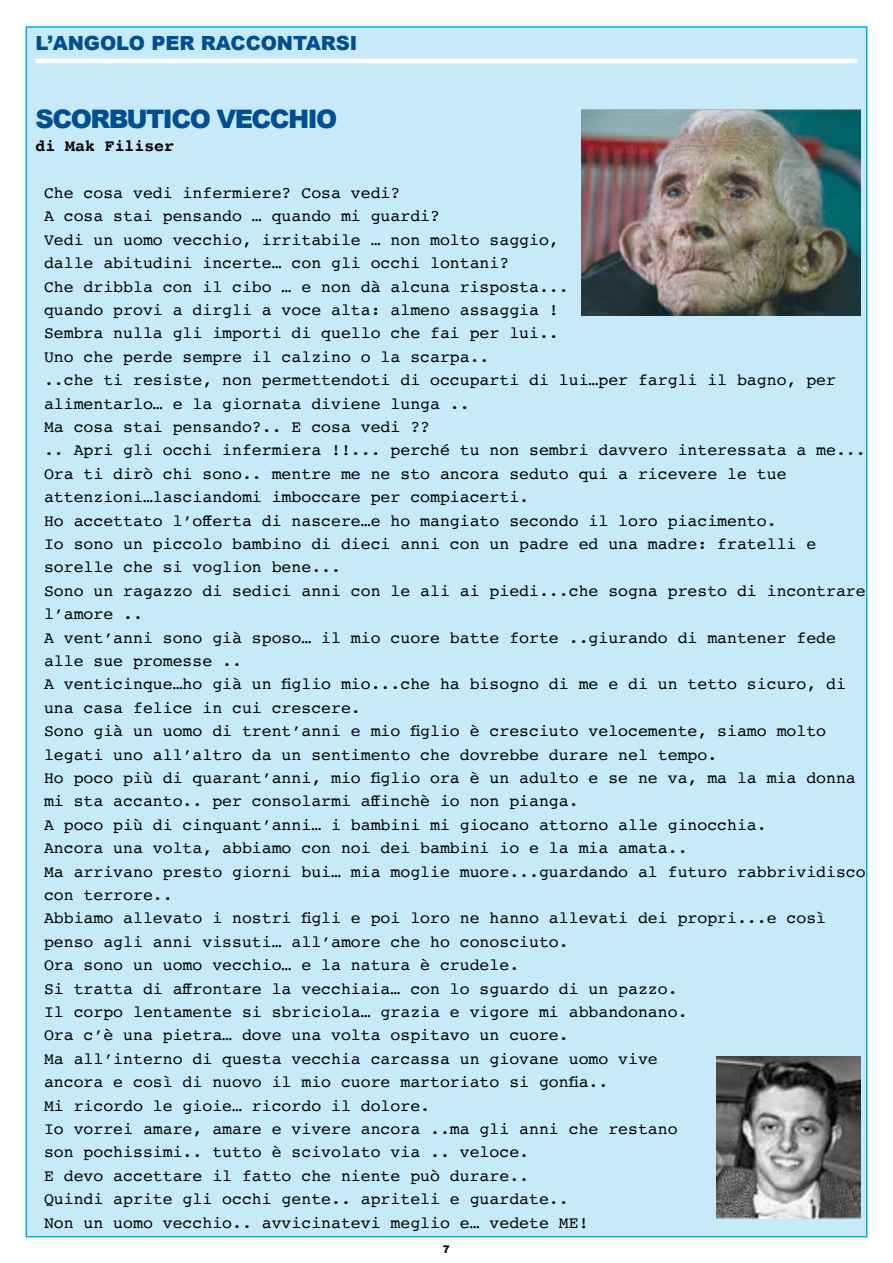
<style>
.page{position:relative;width:893px;height:1263px;background:#fff}
.page>*{position:absolute;margin:0;border:0;box-sizing:border-box;transform-origin:0 0}
.t1{font:900 25.5px "Arial";letter-spacing:-.06em;color:#004f91}
.t2{font:900 19.5px "Arial";letter-spacing:-.005em;color:#004f91}
.t3{font:16.5px/23.4px "Courier";color:#000}
.t4{font:700 16.5px "Courier";color:#000}
.t5{font:900 10.5px "Arial";color:#000}
</style>
<div class="page">
<div style="left:26px;top:27px;width:841px;height:1210px;background:#c7eafb"></div>
<hr style="left:36px;top:59px;width:821px;height:4px;background:#fff">
<img style="left:581px;top:109px;width:279px;height:206px">
<img style="left:716px;top:1056px;width:144px;height:162px">
<p class="t2" style="left:36px;top:29px;width:323px">L’ANGOLO PER RACCONTARSI</p>
<h1 class="t1" style="left:36px;top:100px;width:303px">SCORBUTICO VECCHIO</h1>
<p class="t4" style="left:36px;top:133px;width:140px">di Mak Filiser</p>
<p class="t3" style="left:44px;top:181px;width:823px">Che cosa vedi infermiere? Cosa vedi?<br>A cosa stai pensando … quando mi guardi?<br>Vedi un uomo vecchio, irritabile … non molto saggio,<br>dalle abitudini incerte… con gli occhi lontani?<br>Che dribbla con il cibo … e non dà alcuna risposta...<br>quando provi a dirgli a voce alta: almeno assaggia !<br>Sembra nulla gli importi di quello che fai per lui..<br>Uno che perde sempre il calzino o la scarpa..<br>..che ti resiste, non permettendoti di occuparti di lui…per fargli il bagno, per alimentarlo… e la giornata diviene lunga ..<br>Ma cosa stai pensando?.. E cosa vedi ??<br>.. Apri gli occhi infermiera !!... perché tu non sembri davvero interessata a me...<br>Ora ti dirò chi sono.. mentre me ne sto ancora seduto qui a ricevere le tue attenzioni…lasciandomi imboccare per compiacerti.<br>Ho accettato l’offerta di nascere…e ho mangiato secondo il loro piacimento.<br>Io sono un piccolo bambino di dieci anni con un padre ed una madre: fratelli e sorelle che si voglion bene...<br>Sono un ragazzo di sedici anni con le ali ai piedi...che sogna presto di incontrare l’amore ..<br>A vent’anni sono già sposo… il mio cuore batte forte ..giurando di mantener fede alle sue promesse ..<br>A venticinque…ho già un figlio mio...che ha bisogno di me e di un tetto sicuro, di una casa felice in cui crescere.<br>Sono già un uomo di trent’anni e mio figlio è cresciuto velocemente, siamo molto legati uno all’altro da un sentimento che dovrebbe durare nel tempo.<br>Ho poco più di quarant’anni, mio figlio ora è un adulto e se ne va, ma la mia donna mi sta accanto.. per consolarmi affinchè io non pianga.<br>A poco più di cinquant’anni… i bambini mi giocano attorno alle ginocchia.<br>Ancora una volta, abbiamo con noi dei bambini io e la mia amata..<br>Ma arrivano presto giorni bui… mia moglie muore...guardando al futuro rabbrividisco con terrore..<br>Abbiamo allevato i nostri figli e poi loro ne hanno allevati dei propri...e così penso agli anni vissuti… all’amore che ho conosciuto.<br>Ora sono un uomo vecchio… e la natura è crudele.<br>Si tratta di affrontare la vecchiaia… con lo sguardo di un pazzo.<br>Il corpo lentamente si sbriciola… grazia e vigore mi abbandonano.<br>Ora c’è una pietra… dove una volta ospitavo un cuore.<br>Ma all’interno di questa vecchia carcassa un giovane uomo vive<br>ancora e così di nuovo il mio cuore martoriato si gonfia..<br>Mi ricordo le gioie… ricordo il dolore.<br>Io vorrei amare, amare e vivere ancora ..ma gli anni che restano<br>son pochissimi.. tutto è scivolato via .. veloce.<br>E devo accettare il fatto che niente può durare..<br>Quindi aprite gli occhi gente.. apriteli e guardate..<br>Non un uomo vecchio.. avvicinatevi meglio e… vedete ME!</p>
<p class="t5" style="left:443px;top:1241px;width:9px">7</p>
</div>
